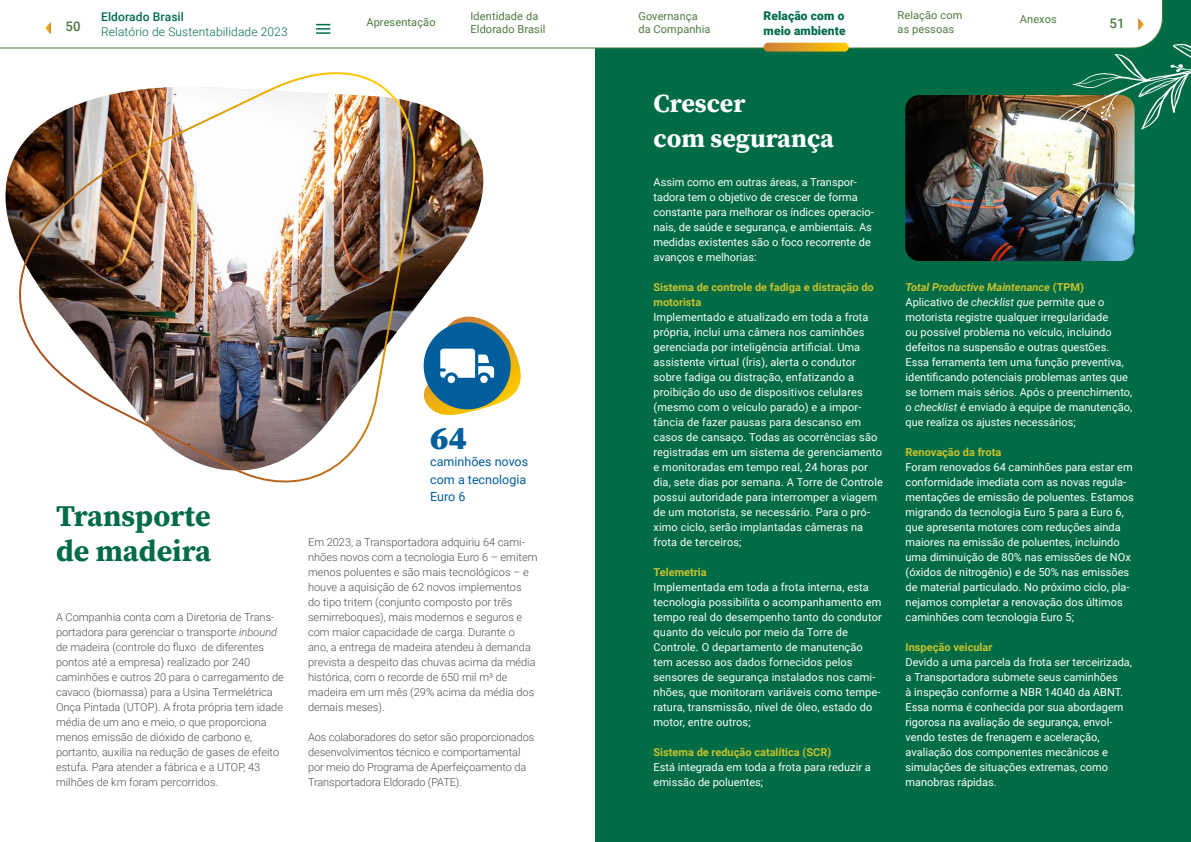
<style>
.page{position:relative;width:1191px;height:842px;background:#fff}
.page>*{position:absolute;margin:0;border:0;box-sizing:border-box;transform-origin:0 0}
.t1{font:900 33px "Source Serif Pro";color:#005e9c}
.t2{font:700 30px/35px "Source Serif Pro";color:#006c45}
.t3{font:700 26px/35px "Source Serif Pro";color:#fff}
.t4{font:500 13.2px "Roboto";color:#4c7a3f}
.t5{font:12.5px/17.5px "Roboto";color:#005e9c}
.t6{font:300 12px "Roboto";letter-spacing:.01em;color:#006c45}
.t7{font:900 12px/14.4px "Roboto";letter-spacing:.01em;color:#006c45}
.t8{font:500 12px "Roboto";letter-spacing:.01em;color:#006c45}
.t9{font:11px/15px "Roboto";color:#fff}
.t10{font:300 11px/15px "Roboto";color:#4f4f4f}
.t11{font:700 11px/15px "Roboto";color:#c9c12d}
.t12{font:11px/13.2px "Roboto";letter-spacing:.01em;color:#4c7a3f}
.s1{font-style:italic}
.s2{font-weight:700;font-style:italic;color:#c9c12d}
.s3{font-weight:700;color:#c9c12d}
</style>
<div class="page">
<div style="left:595px;top:0;width:596px;height:842px;background:#006c45"></div>
<svg style="left:516px;top:354px;width:5px;height:37px"></svg>
<img style="left:430px;top:107px;width:86px;height:309px">
<img style="left:5px;top:72px;width:425px;height:411px">
<img style="left:905px;top:95px;width:229px;height:166px">
<svg style="left:0;top:0;width:1045px;height:49px"></svg>
<svg style="left:45px;top:22px;width:6px;height:12px"></svg>
<svg style="left:1045px;top:0;width:146px;height:140px"></svg>
<svg style="left:316px;top:24px;width:14px;height:10px"></svg>
<svg style="left:763px;top:43px;width:85px;height:9px"></svg>
<p class="t7" style="left:763px;top:8px;width:84px">Relação com o meio ambiente</p>
<p class="t12" style="left:897px;top:9px;width:66px">Relação com as pessoas</p>
<p class="t12" style="left:638px;top:9px;width:74px">Governança da Companhia</p>
<p class="t12" style="left:470px;top:9px;width:76px">Identidade da<br>Eldorado Brasil</p>
<p class="t8" style="left:101px;top:8px;width:84px">Eldorado Brasil</p>
<p class="t6" style="left:101px;top:23px;width:188px">Relatório de Sustentabilidade 2023</p>
<p class="t12" style="left:1020px;top:12px;width:38px">Anexos</p>
<p class="t12" style="left:366px;top:15px;width:71px">Apresentação</p>
<p class="t4" style="left:66px;top:17px;width:17px">50</p>
<p class="t4" style="left:1109px;top:14px;width:17px">51</p>
<h3 class="t3" style="left:653px;top:85px;width:182px">Crescer<br>com segurança</h3>
<h2 class="t2" style="left:56px;top:498px;width:156px">Transporte de madeira</h2>
<p class="t10" style="left:56px;top:609px;width:229px">A Companhia conta com a Diretoria de Trans&shy;portadora para gerenciar o transporte <span class="s1">inbound </span>de madeira (controle do fluxo de diferentes pontos até a empresa) realizado por 240 caminhões e outros 20 para o carregamento de cavaco (biomassa) para a Usina Termelétrica Onça Pintada (UTOP). A frota própria tem idade média de um ano e meio, o que proporciona menos emissão de dióxido de carbono e, portanto, auxilia na redução de gases de efeito estufa. Para atender a fábrica e a UTOP, 43 milhões de km foram percorridos.</p>
<h1 class="t1" style="left:430px;top:414px;width:38px">64</h1>
<p class="t5" style="left:430px;top:452px;width:99px">caminhões novos com a tecnologia<br>Euro 6</p>
<p class="t10" style="left:308px;top:534px;width:231px">Em 2023, a Transportadora adquiriu 64 cami&shy;nhões novos com a tecnologia Euro 6 – emitem menos poluentes e são mais tecnológicos – e houve a aquisição de 62 novos implementos<br>do tipo tritem (conjunto composto por três semirreboques), mais modernos e seguros e com maior capacidade de carga. Durante o ano, a entrega de madeira atendeu à demanda prevista a despeito das chuvas acima da média histórica, com o recorde de 650 mil m³ de madeira em um mês (29% acima da média dos demais meses).</p>
<p class="t10" style="left:308px;top:729px;width:228px">Aos colaboradores do setor são proporcionados desenvolvimentos técnico e comportamental por meio do Programa de Aperfeiçoamento da Transportadora Eldorado (PATE).</p>
<p class="t9" style="left:653px;top:174px;width:222px">Assim como em outras áreas, a Transpor&shy;tadora tem o objetivo de crescer de forma constante para melhorar os índices operacio&shy;nais, de saúde e segurança, e ambientais. As medidas existentes são o foco recorrente de avanços e melhorias:</p>
<p class="t11" style="left:653px;top:279px;width:222px">Sistema de controle de fadiga e distração do motorista</p>
<p class="t9" style="left:653px;top:309px;width:231px">Implementado e atualizado em toda a frota própria, inclui uma câmera nos caminhões gerenciada por inteligência artificial. Uma assistente virtual (Íris), alerta o condutor sobre fadiga ou distração, enfatizando a proibição do uso de dispositivos celulares (mesmo com o veículo parado) e a impor&shy;tância de fazer pausas para descanso em casos de cansaço. Todas as ocorrências são registradas em um sistema de gerenciamento e monitoradas em tempo real, 24 horas por dia, sete dias por semana. A Torre de Controle possui autoridade para interromper a viagem de um motorista, se necessário. Para o pró&shy;ximo ciclo, serão implantadas câmeras na frota de terceiros;</p>
<p class="t11" style="left:653px;top:564px;width:55px">Telemetria</p>
<p class="t9" style="left:653px;top:579px;width:230px">Implementada em toda a frota interna, esta tecnologia possibilita o acompanhamento em tempo real do desempenho tanto do condutor quanto do veículo por meio da Torre de Controle. O departamento de manutenção tem acesso aos dados fornecidos pelos sensores de segurança instalados nos cami&shy;nhões, que monitoram variáveis como tempe&shy;ratura, transmissão, nível de óleo, estado do motor, entre outros;</p>
<p class="t11" style="left:653px;top:744px;width:179px">Sistema de redução catalítica (SCR)</p>
<p class="t9" style="left:653px;top:759px;width:219px">Está integrada em toda a frota para reduzir a emissão de poluentes;</p>
<p class="t9" style="left:905px;top:279px;width:228px"><span class="s2">Total Productive Maintenance</span> <span class="s3">(TPM)<br></span>Aplicativo de <span class="s1">checklist que</span> permite que o motorista registre qualquer irregularidade<br>ou possível problema no veículo, incluindo defeitos na suspensão e outras questões.<br>Essa ferramenta tem uma função preventiva, identificando potenciais problemas antes que se tornem mais sérios. Após o preenchimento, o <span class="s1">checklist</span> é enviado à equipe de manutenção, que realiza os ajustes necessários;</p>
<p class="t11" style="left:905px;top:444px;width:97px">Renovação da frota</p>
<p class="t9" style="left:905px;top:459px;width:230px">Foram renovados 64 caminhões para estar em conformidade imediata com as novas regula&shy;mentações de emissão de poluentes. Estamos migrando da tecnologia Euro 5 para a Euro 6, que apresenta motores com reduções ainda maiores na emissão de poluentes, incluindo uma diminuição de 80% nas emissões de NOx (óxidos de nitrogênio) e de 50% nas emissões de material particulado. No próximo ciclo, pla&shy;nejamos completar a renovação dos últimos caminhões com tecnologia Euro 5;</p>
<p class="t11" style="left:905px;top:639px;width:88px">Inspeção veicular</p>
<p class="t9" style="left:905px;top:654px;width:228px">Devido a uma parcela da frota ser terceirizada, a Transportadora submete seus caminhões<br>à inspeção conforme a NBR 14040 da ABNT.<br>Essa norma é conhecida por sua abordagem rigorosa na avaliação de segurança, envol&shy;vendo testes de frenagem e aceleração, avaliação dos componentes mecânicos e simulações de situações extremas, como manobras rápidas.</p>
</div>
